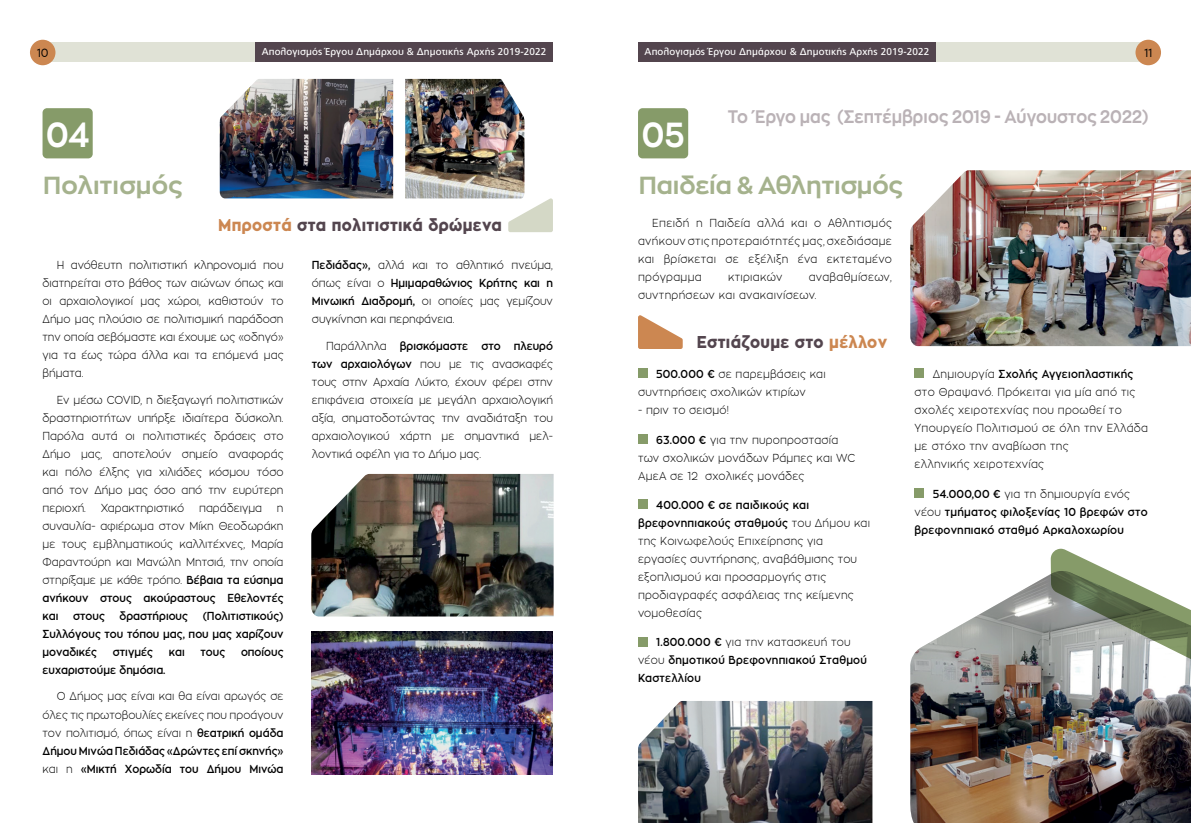
<style>
.page{position:relative;width:1191px;height:823px;background:#fff}
.page>*{position:absolute;margin:0;border:0;box-sizing:border-box;transform-origin:0 0}
.t1{font:700 34.5px "Zona Pro";color:#fff;scale:.9 1}
.t2{font:700 24.5px "Zona Pro";color:#a5b28d}
.t3{font:700 18px "Zona Pro";letter-spacing:.01em;color:#bab2b6;scale:.9 1}
.t4{font:800 17px "Zona Pro";letter-spacing:.02em;color:#53454e;scale:.9 1}
.t5{font:12px "Minera";color:#000}
.t6{font:300 11.5px/18px "Zona Pro";letter-spacing:.02em;color:#000;text-align:justify;scale:.9 1}
.t7{font:600 11.5px/18px "Zona Pro";letter-spacing:.02em;color:#000;scale:.9 1}
.t8{font:600 11.5px/18px "Zona Pro";color:#000;text-align:justify;scale:.9 1}
.t9{font:300 11.5px "Zona Pro";color:#000;scale:.9 1}
.t10{font:10px "PF Catalog";letter-spacing:.01em;color:#fff}
.s1{color:#cc8751}
.s2{font-weight:600}
.s3{font-weight:300}
</style>
<div class="page">
<div style="left:638px;top:368px;width:9px;height:10px;background:#869b69"></div>
<div style="left:638px;top:434px;width:9px;height:9px;background:#869b69"></div>
<div style="left:638px;top:499px;width:9px;height:9px;background:#869b69"></div>
<div style="left:638px;top:636px;width:9px;height:10px;background:#869b69"></div>
<div style="left:914px;top:368px;width:10px;height:10px;background:#869b69"></div>
<div style="left:914px;top:488px;width:10px;height:9px;background:#869b69"></div>
<div style="left:638px;top:43px;width:510px;height:19px;background:#e0e2d6"></div>
<div style="left:638px;top:43px;width:298px;height:19px;background:#53454e"></div>
<div style="left:43px;top:43px;width:510px;height:19px;background:#e0e2d6"></div>
<div style="left:255px;top:43px;width:298px;height:19px;background:#53454e"></div>
<div style="left:30px;top:40px;width:25px;height:25px;background:#cc8751;border-radius:50%"></div>
<div style="left:1135px;top:40px;width:26px;height:25px;background:#cc8751;border-radius:50%"></div>
<img style="left:220px;top:79px;width:173px;height:119px">
<img style="left:311px;top:473px;width:242px;height:143px">
<img style="left:405px;top:79px;width:119px;height:119px">
<img style="left:910px;top:574px;width:281px;height:248px">
<div style="left:43px;top:108px;width:50px;height:50px;background:#869b69;border-radius:5px"></div>
<div style="left:638px;top:108px;width:50px;height:50px;background:#869b69;border-radius:5px"></div>
<svg style="left:638px;top:315px;width:44px;height:34px"></svg>
<img style="left:910px;top:170px;width:281px;height:176px">
<img style="left:638px;top:701px;width:234px;height:121px">
<svg style="left:1050px;top:548px;width:141px;height:132px"></svg>
<img style="left:311px;top:631px;width:242px;height:143px">
<svg style="left:508px;top:198px;width:45px;height:34px"></svg>
<p class="t5" style="left:37px;top:48px;width:13px">10</p>
<p class="t10" style="left:262px;top:46px;width:286px">Απολογισμός Έργου Δημάρχου &amp; Δημοτικής Αρχής 2019-2022</p>
<p class="t10" style="left:644px;top:46px;width:286px">Απολογισμός Έργου Δημάρχου &amp; Δημοτικής Αρχής 2019-2022</p>
<p class="t5" style="left:1144px;top:48px;width:10px">11</p>
<h1 class="t1" style="left:46px;top:113px;width:49px">04</h1>
<h2 class="t2" style="left:43px;top:170px;width:141px">Πολιτισμός</h2>
<h3 class="t4" style="left:218px;top:214px;width:317px"><span class="s1">Μπροστά</span> στα πολιτιστικά δρώμενα</h3>
<p class="t6" style="left:43px;top:256px;width:269px;text-indent:14px">Η ανόθευτη πολιτιστική κληρονομιά που διατηρείται στο βάθος των αιώνων όπως και οι αρχαιολογικοί μας χώροι, καθιστούν το Δήμο μας πλούσιο σε πολιτισμική παράδοση την οποία σεβόμαστε και έχουμε ως «οδηγό» για τα έως τώρα άλλα και τα επόμενά μας βήματα.</p>
<p class="t6" style="left:43px;top:390px;width:269px;text-indent:14px">Εν μέσω COVID, η διεξαγωγή πολιτιστικών δραστηριοτήτων υπήρξε ιδιαίτερα δύσκολη.<br>Παρόλα αυτά οι πολιτιστικές δράσεις στο Δήμο μας, αποτελούν σημείο αναφοράς και πόλο έλξης για χιλιάδες κόσμου τόσο από τον Δήμο μας όσο από την ευρύτερη περιοχή.</p>
<p class="t9" style="left:101px;top:500px;width:94px">Χαρακτηριστικό</p>
<p class="t9" style="left:199px;top:500px;width:71px">παράδειγμα</p>
<p class="t6" style="left:43px;top:498px;width:269px;text-indent:234px">η συναυλία- αφιέρωμα στον Μίκη Θεοδωράκη με τους εμβληματικούς καλλιτέχνες, Μαρία Φαραντούρη και Μανώλη Μητσιά, την οποία στηρίξαμε με κάθε τρόπο. <span class="s2">Βέβαια τα εύσημα ανήκουν στους ακούραστους Εθελοντές και</span></p>
<p class="t8" style="left:43px;top:606px;width:269px;text-indent:160px">(Πολιτιστικούς)<br>Συλλόγους του τόπου μας, που μας χαρίζουν μοναδικές</p>
<p class="t8" style="left:73px;top:606px;width:37px">στους</p>
<p class="t8" style="left:120px;top:606px;width:78px">δραστήριους</p>
<p class="t8" style="left:113px;top:642px;width:46px">στιγμές</p>
<p class="t8" style="left:169px;top:642px;width:19px">και</p>
<p class="t8" style="left:200px;top:642px;width:29px">τους</p>
<p class="t8" style="left:241px;top:642px;width:49px">οποίους</p>
<p class="t8" style="left:43px;top:660px;width:138px">ευχαριστούμε δημόσια.</p>
<p class="t6" style="left:43px;top:687px;width:269px;text-indent:14px">Ο Δήμος μας είναι και θα είναι αρωγός σε όλες τις πρωτοβουλίες εκείνες που προάγουν τον πολιτισμό, όπως είναι η <span class="s2">θεατρική ομάδα Δήμου Μινώα Πεδιάδας «Δρώντες επί σκηνής» </span>και η <span class="s2">«Μικτή Χορωδία του Δήμου Μινώα</span></p>
<p class="t6" style="left:312px;top:256px;width:269px"><span class="s2">Πεδιάδας»,</span> αλλά και το αθλητικό πνεύμα, όπως είναι ο <span class="s2">Ημιμαραθώνιος Κρήτης και η Μινωική Διαδρομή,</span> οι οποίες μας γεμίζουν συγκίνηση και περηφάνεια.</p>
<p class="t6" style="left:312px;top:336px;width:269px;text-indent:14px">Παράλληλα <span class="s2">βρισκόμαστε στο πλευρό των αρχαιολόγων</span> που με τις ανασκαφές τους στην Αρχαία Λύκτο, έχουν φέρει στην επιφάνεια στοιχεία με μεγάλη αρχαιολογική αξία, σηματοδοτώντας την αναδιάταξη του αρχαιολογικού χάρτη με σημαντικά μελ&shy;λοντικά οφέλη για το Δήμο μας.</p>
<h1 class="t1" style="left:642px;top:113px;width:49px">05</h1>
<h3 class="t3" style="left:727px;top:105px;width:469px">Το Έργο μας (Σεπτέμβριος 2019 - Αύγουστος 2022)</h3>
<h2 class="t2" style="left:638px;top:170px;width:266px">Παιδεία &amp; Αθλητισμός</h2>
<p class="t6" style="left:638px;top:214px;width:284px;text-indent:14px">Επειδή η Παιδεία αλλά και ο Αθλητισμός ανήκουν στις προτεραιότητές μας, σχεδιάσαμε και βρίσκεται σε εξέλιξη ένα εκτεταμένο πρόγραμμα</p>
<p class="t6" style="left:638px;top:268px;width:284px;text-indent:171px">αναβαθμίσεων, συντηρήσεων και ανακαινίσεων.</p>
<p class="t6" style="left:728px;top:268px;width:62px">κτιριακών</p>
<h3 class="t4" style="left:697px;top:330px;width:213px">Εστιάζουμε στο <span class="s1">μέλλον</span></h3>
<p class="t6" style="left:638px;top:365px;width:210px;text-indent:18px"><span class="s2">500.000 €</span> σε παρεμβάσεις και συντηρήσεις σχολικών κτιρίων</p>
<p class="t6" style="left:638px;top:401px;width:103px">- πριν το σεισμό!</p>
<p class="t6" style="left:638px;top:430px;width:243px;text-align:left;text-indent:18px"><span class="s2">63.000 €</span> για την πυροπροστασία των σχολικών μονάδων Ράμπες και WC<br>ΑμεΑ σε 12 σχολικές μονάδες</p>
<p class="t6" style="left:638px;top:495px;width:259px;text-align:left;text-indent:18px"><span class="s2">400.000 € σε παιδικούς και βρεφονηπιακούς σταθμούς</span> του Δή μου και της Κοινωφελούς Επιχείρησης για εργασίες συντήρησης, αναβάθμισης του εξοπλισμού και προσαρμογής στις προδιαγραφές ασφάλειας της κείμενης νομοθεσίας</p>
<p class="t7" style="left:638px;top:633px;width:256px;text-indent:18px">1.800.000 € <span class="s3">για την κατασκευή του νέου</span> δημοτικού Βρεφονηπιακού Σταθμού<br>Καστελλίου</p>
<p class="t6" style="left:914px;top:365px;width:261px;text-align:left;text-indent:18px">Δημιουργία <span class="s2">Σχολής Αγγειοπλαστικής </span>στο Θραψανό. Πρόκειται για μία από τις σχολές χειροτεχνίας που προωθεί το Υπουργείο Πολιτισμού σε όλη την Ελλάδα με στόχο την αναβίωση της<br>ελληνικής χειροτεχνίας</p>
<p class="t7" style="left:914px;top:484px;width:260px;text-indent:18px">54.000,00 € <span class="s3">για τη δημιουργία ενός νέου</span> τμή ματος φιλοξενίας 10 βρεφών στο βρεφονηπιακό σταθμό Αρκαλοχωρίου</p>
</div>
